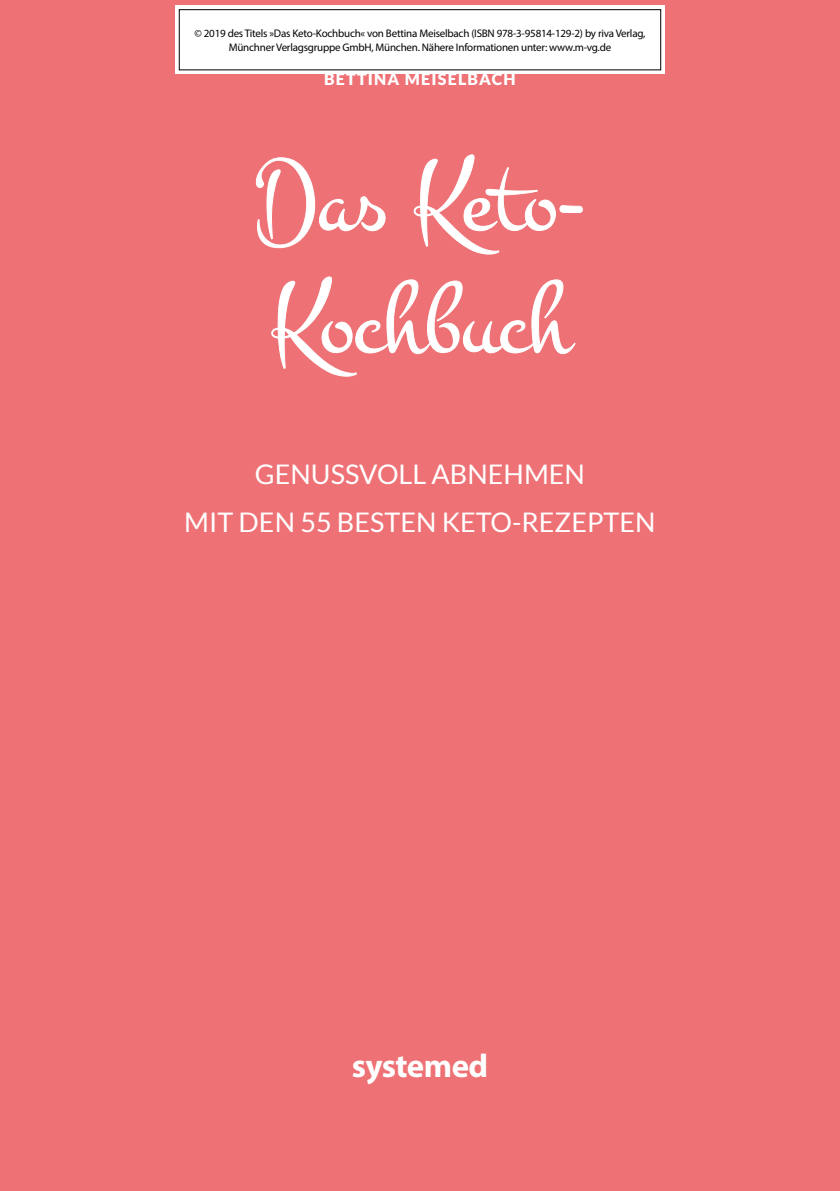
<style>
.page{position:relative;width:840px;height:1191px;background:#fff}
.page>*{position:absolute;margin:0;border:0;box-sizing:border-box;transform-origin:0 0}
.t1{font:104px/122px "Montez";color:#fff}
.t2{font:700 33px "Myriad Pro";letter-spacing:-.02em;color:#fff}
.t3{font:27px "Lato";color:#fff}
.t4{font:900 16px "Lato";letter-spacing:.075em;color:#fff}
.t5{font:11px/13.2px "Myriad Pro";letter-spacing:-.02em;color:#000;text-align:center}
</style>
<div class="page">
<div style="left:0;top:0;width:839px;height:1191px;background:#ee7175"></div>
<svg style="left:255px;top:157px;width:131px;height:92px"></svg>
<svg style="left:413px;top:154px;width:170px;height:101px"></svg>
<svg style="left:271px;top:276px;width:305px;height:101px"></svg>
<svg style="left:175px;top:6px;width:489px;height:68px;background:#eee"></svg>
<div style="left:179px;top:10px;width:481px;height:60px;background:#fff"></div>
<div style="left:179px;top:9px;width:481px;height:61px;border:1px solid #000"></div>
<p class="t5" style="left:194px;top:27px;width:452px">© 2019 des Titels »Das Keto-Kochbuch« von Bettina Meiselbach (ISBN 978-3-95814-129-2) by riva Verlag,<br>Münchner Verlagsgruppe GmbH, München. Nähere Informationen unter: www.m-vg.de</p>
<p class="t4" style="left:324px;top:70px;width:193px">BETTINA MEISELBACH</p>
<p class="t1" style="left:255px;top:143px;width:331px">Das Keto-<br>Kochbuch</p>
<p class="t3" style="left:255px;top:459px;width:331px">GENUSSVOLL ABNEHMEN</p>
<p class="t3" style="left:184px;top:507px;width:472px">MIT DEN 55 BESTEN KETO-REZEPTEN</p>
<p class="t2" style="left:351px;top:1044px;width:138px">systemed</p>
</div>
